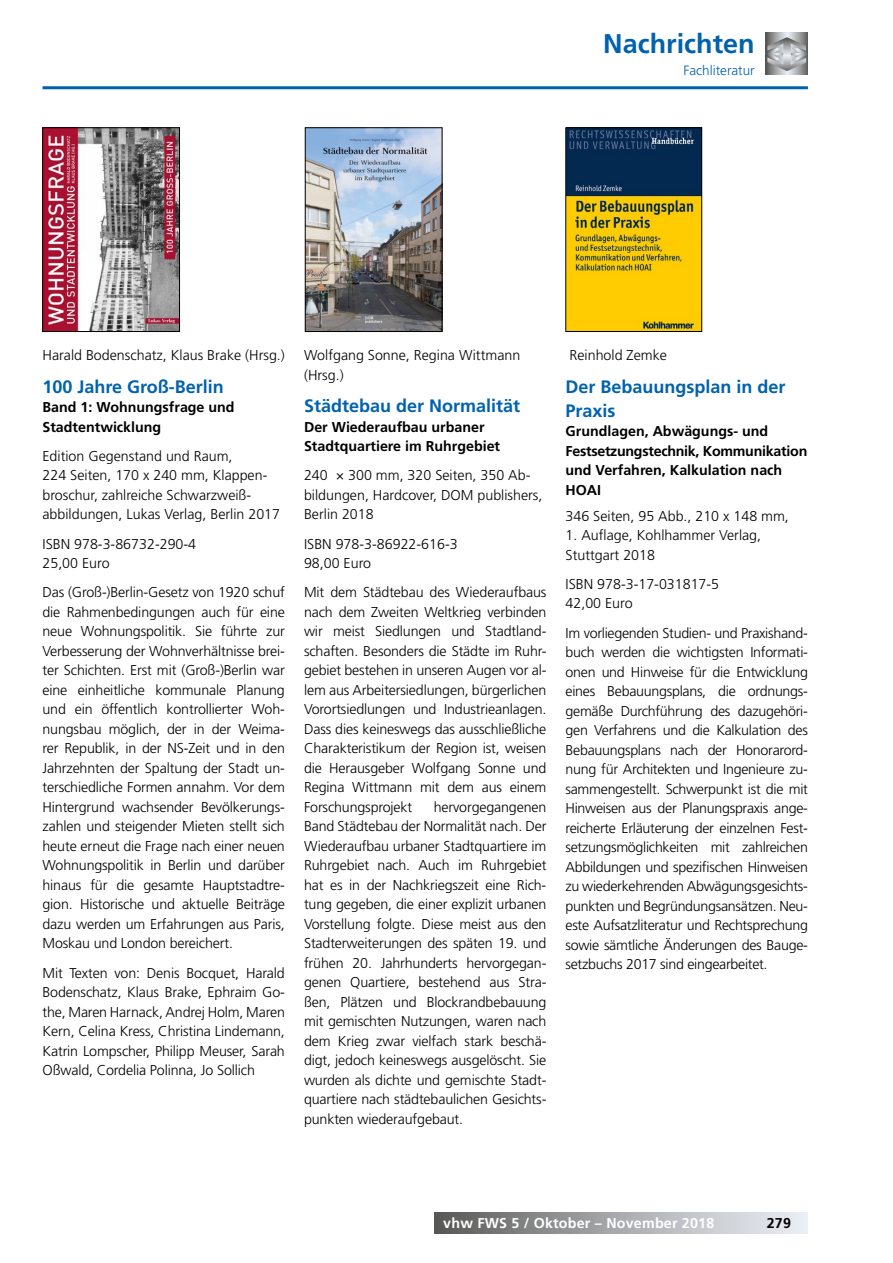
<style>
.page{position:relative;width:893px;height:1263px;background:#fff}
.page>*{position:absolute;margin:0;border:0;box-sizing:border-box;transform-origin:0 0}
.t1{font:700 27px "Frutiger LT";color:#0062ae}
.t2{font:700 18px/24px "Frutiger LT";color:#0062ae}
.t3{font:300 14.25px/19.5px "Frutiger LT";color:#000}
.t4{font:700 14.25px/19.5px "Frutiger LT";color:#000}
.t5{font:700 14.25px "Frutiger LT";letter-spacing:.015em;color:#fff}
.t6{font:300 13.5px "Frutiger LT";color:#0062ae}
</style>
<div class="page">
<hr style="left:43px;top:86px;width:765px;height:3px;background:#0062ae">
<div style="left:435px;top:1212px;width:373px;height:21px;background:linear-gradient(to right,#5d5d5b,#f0f4fb)"></div>
<svg style="left:766px;top:33px;width:42px;height:42px"></svg>
<svg style="left:766px;top:37px;width:41px;height:34px"></svg>
<img style="left:307px;top:130px;width:133px;height:200px">
<div style="left:305px;top:128px;width:137px;height:204px;border:1px solid #000"></div>
<img style="left:45px;top:130px;width:133px;height:200px">
<div style="left:43px;top:128px;width:137px;height:204px;border:1px solid #000"></div>
<img style="left:568px;top:130px;width:132px;height:200px">
<div style="left:566px;top:128px;width:136px;height:204px;border:1px solid #000"></div>
<h1 class="t1" style="left:603px;top:28px;width:153px">Nachrichten</h1>
<p class="t6" style="left:683px;top:62px;width:73px">Fachliteratur</p>
<p class="t3" style="left:43px;top:346px;width:244px">Harald Bodenschatz, Klaus Brake (Hrsg.)</p>
<p class="t2" style="left:43px;top:374px;width:183px">100 Jahre Groß-Berlin</p>
<p class="t4" style="left:43px;top:398px;width:194px">Band 1: Wohnungsfrage und<br>Stadtentwicklung</p>
<p class="t3" style="left:43px;top:446px;width:239px">Edition Gegenstand und Raum,<br>224 Seiten, 170 x 240 mm, Klappen&shy;broschur, zahlreiche Schwarzweiß&shy;abbildungen, Lukas Verlag, Berlin 2017</p>
<p class="t3" style="left:43px;top:534px;width:155px">ISBN 978-3-86732-290-4<br>25,00 Euro</p>
<p class="t3" style="left:43px;top:583px;width:244px;text-align:justify">Das (Groß-)Berlin-Gesetz von 1920 schuf die Rahmenbedingungen auch für eine neue Wohnungspolitik. Sie führte zur Verbesserung der Wohnverhältnisse brei&shy;ter Schichten. Erst mit (Groß-)Berlin war eine einheitliche kommunale Planung und ein öffentlich kontrollierter Woh&shy;nungsbau möglich, der in der Weima&shy;rer Republik, in der NS-Zeit und in den Jahrzehnten der Spaltung der Stadt un&shy;terschiedliche Formen annahm. Vor dem Hintergrund wachsender Bevölkerungs&shy;zahlen und steigender Mieten stellt sich heute erneut die Frage nach einer neuen Wohnungspolitik in Berlin und darüber hinaus für die gesamte Hauptstadtre&shy;gion. Historische und aktuelle Beiträge dazu werden um Erfahrungen aus Paris, Moskau und London bereichert.</p>
<p class="t3" style="left:43px;top:963px;width:244px;text-align:justify">Mit Texten von: Denis Bocquet, Harald Bodenschatz, Klaus Brake, Ephraim Go&shy;the, Maren Harnack, Andrej Holm, Maren Kern, Celina Kress, Christina Lindemann, Katrin Lompscher, Philipp Meuser, Sarah Oßwald, Cordelia Polinna, Jo Sollich</p>
<p class="t3" style="left:304px;top:346px;width:218px">Wolfgang Sonne, Regina Wittmann (Hrsg.)</p>
<p class="t2" style="left:304px;top:394px;width:218px">Städtebau der Normalität</p>
<p class="t4" style="left:304px;top:417px;width:198px">Der Wiederaufbau urbaner<br>Stadtquartiere im Ruhrgebiet</p>
<p class="t3" style="left:304px;top:466px;width:240px">240 × 300 mm, 320 Seiten, 350 Ab&shy;bildungen, Hardcover, DOM publishers,<br>Berlin 2018</p>
<p class="t3" style="left:304px;top:534px;width:155px">ISBN 978-3-86922-616-3<br>98,00 Euro</p>
<p class="t3" style="left:304px;top:583px;width:244px;text-align:justify">Mit dem Städtebau des Wiederaufbaus nach dem Zweiten Weltkrieg verbinden wir meist Siedlungen und Stadtland&shy;schaften. Besonders die Städte im Ruhr&shy;gebiet bestehen in unseren Augen vor al&shy;lem aus Arbeitersiedlungen, bürgerlichen Vorortsiedlungen und Industrieanlagen.<br>Dass dies keineswegs das ausschließliche Charakteristikum der Region ist, weisen die Herausgeber Wolfgang Sonne und Regina Wittmann mit dem aus einem Forschungsprojekt</p>
<p class="t3" style="left:304px;top:797px;width:244px;text-align:justify;text-indent:130px">hervorgegangenen Band Städtebau der Normalität nach. Der Wiederaufbau urbaner Stadtquartiere im Ruhrgebiet nach. Auch im Ruhrgebiet hat es in der Nachkriegszeit eine Rich&shy;tung gegeben, die einer explizit urbanen Vorstellung folgte. Diese meist aus den Stadterweiterungen des späten 19. und frühen 20. Jahrhunderts hervorgegan&shy;genen Quartiere, bestehend aus Stra&shy;ßen, Plätzen und Blockrandbebauung mit gemischten Nutzungen, waren nach dem Krieg zwar vielfach stark beschä&shy;digt, jedoch keineswegs ausgelöscht. Sie wurden als dichte und gemischte Stadt&shy;quartiere nach städtebaulichen Gesichts&shy;punkten wiederaufgebaut.</p>
<p class="t3" style="left:569px;top:346px;width:99px">Reinhold Zemke</p>
<p class="t2" style="left:566px;top:374px;width:222px">Der Bebauungsplan in der<br>Praxis</p>
<p class="t4" style="left:566px;top:422px;width:243px">Grundlagen, Abwägungs- und<br>Festsetzungstechnik, Kommunikation und Verfahren, Kalkulation nach<br>HOAI</p>
<p class="t3" style="left:566px;top:506px;width:225px">346 Seiten, 95 Abb., 210 x 148 mm,</p>
<p class="t3" style="left:566px;top:526px;width:197px">1. Auflage, Kohlhammer Verlag,<br>Stuttgart 2018</p>
<p class="t3" style="left:566px;top:574px;width:155px">ISBN 978-3-17-031817-5<br>42,00 Euro</p>
<p class="t3" style="left:566px;top:623px;width:244px;text-align:justify">Im vorliegenden Studien- und Praxishand&shy;buch werden die wichtigsten Informati&shy;onen und Hinweise für die Entwicklung eines Bebauungsplans, die ordnungs&shy;gemäße Durchführung des dazugehöri&shy;gen Verfahrens und die Kalkulation des Bebauungsplans nach der Honorarord&shy;nung für Architekten und Ingenieure zu&shy;sammengestellt. Schwerpunkt ist die mit Hinweisen aus der Planungspraxis ange&shy;reicherte Erläuterung der einzelnen Fest&shy;setzungsmöglichkeiten mit zahlreichen Abbildungen und spezifischen Hinweisen zu wiederkehrenden Abwägungsgesichts&shy;punkten und Begründungsansätzen. Neu&shy;este Aufsatzliteratur und Rechtsprechung sowie sämtliche Änderungen des Bauge&shy;setzbuchs 2017 sind eingearbeitet.</p>
<p class="t5" style="left:443px;top:1214px;width:272px">vhw FWS 5 / Oktober – November 2018</p>
<p class="t4" style="left:767px;top:1213px;width:26px">279</p>
</div>
